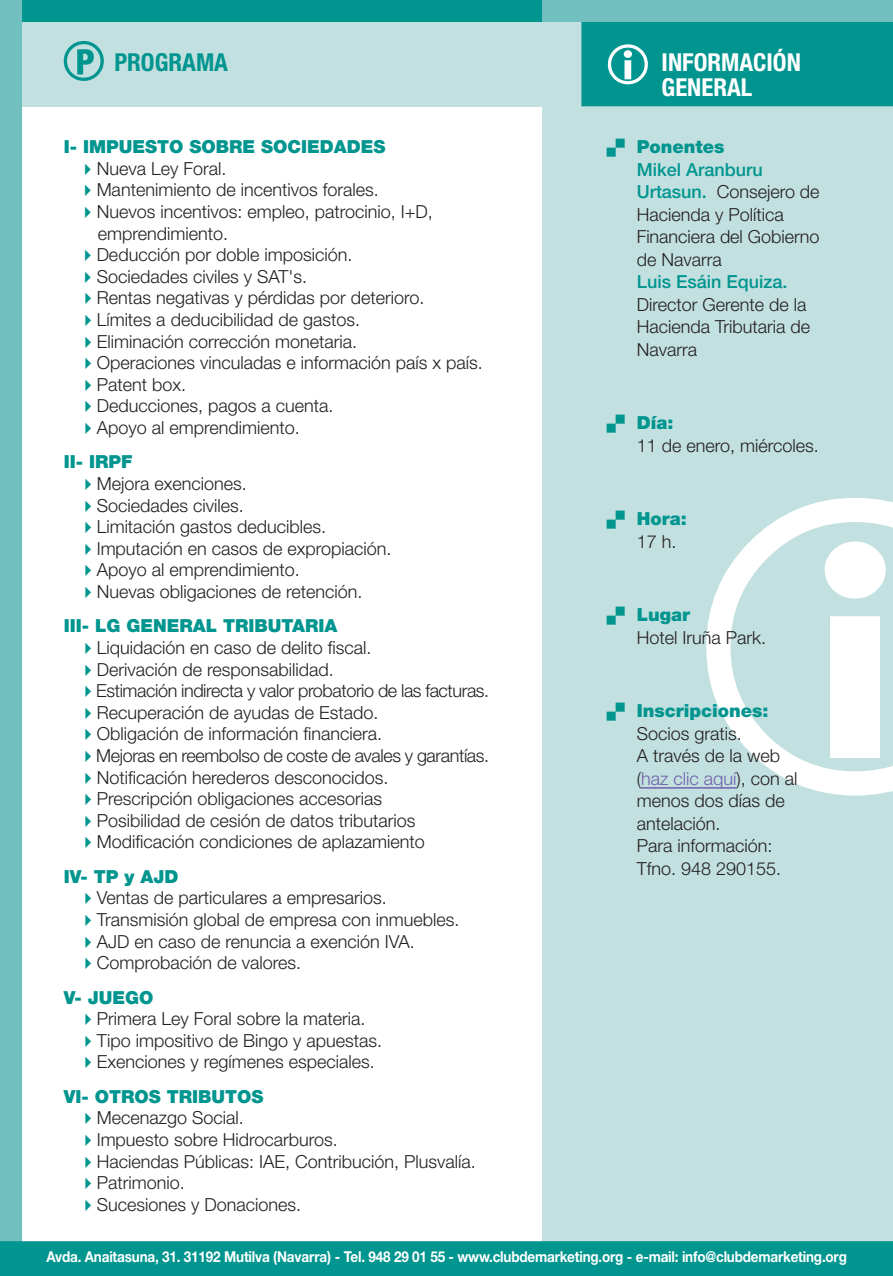
<style>
.page{position:relative;width:893px;height:1276px;background:#fff}
.page>*{position:absolute;margin:0;border:0;box-sizing:border-box;transform-origin:0 0}
.t1{font:700 condensed 24.75px/24.8px "Helvetica Neue";color:#fff}
.t2{font:700 condensed 24.75px "Helvetica Neue";color:#00958f}
.t3{font:300 18px/22.5px "Helvetica Neue";color:#231f20}
.t4{font:300 18px "Helvetica Neue";letter-spacing:-.02em;color:#231f20}
.t5{font:900 18px "Helvetica Neue";color:#00958f}
.t6{font:500 18px "Helvetica Neue";color:#00958f}
.t7{font:700 15px "Helvetica Neue";letter-spacing:-.015em;color:#fff;scale:.9 1}
.s1{color:#00958f}
.s2{font-weight:900;color:#00958f}
.s3{font-weight:500;color:#00958f}
.s4{color:#7261aa}
</style>
<div class="page">
<div style="left:0;top:0;width:542px;height:106px;background:#c2e0df"></div>
<div style="left:542px;top:21px;width:351px;height:1233px;background:#c2e0df"></div>
<svg style="left:706px;top:498px;width:187px;height:297px"></svg>
<div style="left:21px;top:0;width:522px;height:22px;background:#00958f"></div>
<div style="left:581px;top:21px;width:312px;height:85px;background:#00958f"></div>
<svg style="left:64px;top:41px;width:40px;height:40px"></svg>
<svg style="left:608px;top:44px;width:40px;height:40px"></svg>
<div style="left:0;top:0;width:21px;height:1276px;background:#71bfbe"></div>
<div style="left:542px;top:0;width:351px;height:21px;background:#71bfbe"></div>
<div style="left:0;top:1240px;width:893px;height:36px;background:#00958f"></div>
<hr style="left:641px;top:787px;width:95px;height:1px;background:#7261aa">
<h1 class="t2" style="left:114px;top:54px;width:115px">PROGRAMA</h1>
<h1 class="t1" style="left:662px;top:52px;width:141px">INFORMACIÓN<br>GENERAL</h1>
<p class="t5" style="left:64px;top:140px;width:323px">I- IMPUESTO SOBRE SOCIEDADES</p>
<p class="t3" style="left:79px;top:159px;width:149px"><span class="s1">✔</span>Nueva Ley Foral.</p>
<p class="t3" style="left:79px;top:180px;width:302px"><span class="s1">✔</span>Mantenimiento de incentivos forales.</p>
<p class="t3" style="left:98px;top:202px;width:337px;line-height:21.6px;text-indent:-19px"><span class="s1">✔</span>Nuevos incentivos: empleo, patrocinio, I+D, emprendimiento.</p>
<p class="t3" style="left:79px;top:245px;width:275px"><span class="s1">✔</span>Deducción por doble imposición.</p>
<p class="t3" style="left:79px;top:267px;width:230px"><span class="s1">✔</span>Sociedades civiles y SAT's.</p>
<p class="t3" style="left:79px;top:288px;width:347px"><span class="s1">✔</span>Rentas negativas y pérdidas por deterioro.</p>
<p class="t3" style="left:79px;top:310px;width:283px"><span class="s1">✔</span>Límites a deducibilidad de gastos.</p>
<p class="t3" style="left:79px;top:331px;width:280px"><span class="s1">✔</span>Eliminación corrección monetaria.</p>
<p class="t3" style="left:79px;top:353px;width:406px"><span class="s1">✔</span>Operaciones vinculadas e información país x país.</p>
<p class="t3" style="left:79px;top:375px;width:109px"><span class="s1">✔</span>Patent box.</p>
<p class="t3" style="left:79px;top:396px;width:256px"><span class="s1">✔</span>Deducciones, pagos a cuenta.</p>
<p class="t3" style="left:64px;top:412px;width:237px;line-height:34.3px;text-indent:15px"><span class="s1">✔</span>Apoyo al emprendimiento.<br><span class="s2">II- IRPF</span></p>
<p class="t3" style="left:79px;top:474px;width:170px"><span class="s1">✔</span>Mejora exenciones.</p>
<p class="t3" style="left:79px;top:495px;width:167px"><span class="s1">✔</span>Sociedades civiles.</p>
<p class="t3" style="left:79px;top:517px;width:249px"><span class="s1">✔</span>Limitación gastos deducibles.</p>
<p class="t3" style="left:79px;top:539px;width:314px"><span class="s1">✔</span>Imputación en casos de expropiación.</p>
<p class="t3" style="left:79px;top:560px;width:223px"><span class="s1">✔</span>Apoyo al emprendimiento.</p>
<p class="t3" style="left:64px;top:576px;width:300px;line-height:34.3px;text-indent:15px"><span class="s1">✔</span>Nuevas obligaciones de retención.<br><span class="s2">III- LG GENERAL TRIBUTARIA</span></p>
<p class="t3" style="left:79px;top:638px;width:294px"><span class="s1">✔</span>Liquidación en caso de delito fiscal.</p>
<p class="t3" style="left:79px;top:659px;width:257px"><span class="s1">✔</span>Derivación de responsabilidad.</p>
<p class="t4" style="left:79px;top:684px;width:412px"><span class="s1">✔</span>Estimación indirecta y valor probatorio de las facturas.</p>
<p class="t3" style="left:79px;top:703px;width:301px"><span class="s1">✔</span>Recuperación de ayudas de Estado.</p>
<p class="t3" style="left:79px;top:724px;width:305px"><span class="s1">✔</span>Obligación de información financiera.</p>
<p class="t4" style="left:79px;top:749px;width:412px"><span class="s1">✔</span>Mejoras en reembolso de coste de avales y garantías.</p>
<p class="t3" style="left:79px;top:767px;width:311px"><span class="s1">✔</span>Notificación herederos desconocidos.</p>
<p class="t3" style="left:79px;top:789px;width:305px"><span class="s1">✔</span>Prescripción obligaciones accesorias</p>
<p class="t3" style="left:79px;top:811px;width:338px"><span class="s1">✔</span>Posibilidad de cesión de datos tributarios</p>
<p class="t3" style="left:64px;top:826px;width:362px;line-height:34.3px;text-indent:15px"><span class="s1">✔</span>Modificación condiciones de aplazamiento<br><span class="s2">IV- TP y AJD</span></p>
<p class="t3" style="left:79px;top:888px;width:310px"><span class="s1">✔</span>Ventas de particulares a empresarios.</p>
<p class="t3" style="left:79px;top:910px;width:382px"><span class="s1">✔</span>Transmisión global de empresa con inmuebles.</p>
<p class="t3" style="left:79px;top:931px;width:338px"><span class="s1">✔</span>AJD en caso de renuncia a exención IVA.</p>
<p class="t3" style="left:64px;top:947px;width:239px;line-height:34.3px;text-indent:15px"><span class="s1">✔</span>Comprobación de valores.<br><span class="s2">V- JUEGO</span></p>
<p class="t3" style="left:79px;top:1009px;width:288px"><span class="s1">✔</span>Primera Ley Foral sobre la materia.</p>
<p class="t3" style="left:79px;top:1031px;width:305px"><span class="s1">✔</span>Tipo impositivo de Bingo y apuestas.</p>
<p class="t3" style="left:64px;top:1046px;width:312px;line-height:34.3px;text-indent:15px"><span class="s1">✔</span>Exenciones y regímenes especiales.<br><span class="s2">VI- OTROS TRIBUTOS</span></p>
<p class="t3" style="left:79px;top:1108px;width:167px"><span class="s1">✔</span>Mecenazgo Social.</p>
<p class="t3" style="left:79px;top:1130px;width:261px"><span class="s1">✔</span>Impuesto sobre Hidrocarburos.</p>
<p class="t3" style="left:79px;top:1151px;width:399px"><span class="s1">✔</span>Haciendas Públicas: IAE, Contribución, Plusvalía.</p>
<p class="t3" style="left:79px;top:1173px;width:108px"><span class="s1">✔</span>Patrimonio.</p>
<p class="t3" style="left:79px;top:1194px;width:224px"><span class="s1">✔</span>Sucesiones y Donaciones.</p>
<p class="t7" style="left:46px;top:1251px;width:891px">Avda. Anaitasuna, 31. 31192 Mutilva (Navarra) - Tel. 948 29 01 55 - www.clubdemarketing.org - e-mail: info@clubdemarketing.org</p>
<p class="t5" style="left:637px;top:140px;width:89px">Ponentes</p>
<p class="t3" style="left:637px;top:160px;width:184px"><span class="s3">Mikel Aranburu<br>Urtasun.</span> Consejero de<br>Hacienda y Política<br>Financiera del Gobierno de Navarra</p>
<p class="t6" style="left:637px;top:275px;width:152px">Luis Esáin Equiza.</p>
<p class="t3" style="left:637px;top:295px;width:175px">Director Gerente de la<br>Hacienda Tributaria de<br>Navarra</p>
<p class="t5" style="left:637px;top:416px;width:38px">Día:</p>
<p class="t3" style="left:637px;top:436px;width:184px">11 de enero, miércoles.</p>
<p class="t5" style="left:637px;top:512px;width:52px">Hora:</p>
<p class="t3" style="left:637px;top:532px;width:41px">17 h.</p>
<p class="t5" style="left:637px;top:608px;width:55px">Lugar</p>
<p class="t3" style="left:637px;top:628px;width:131px">Hotel Iruña Park.</p>
<p class="t5" style="left:637px;top:704px;width:133px">Inscripciones:</p>
<p class="t3" style="left:637px;top:724px;width:162px">Socios gratis.<br>A través de la web (<span class="s4">haz clic aquí</span>), con al menos dos días de antelación.<br>Para información:<br>Tfno. 948 290155.</p>
</div>
